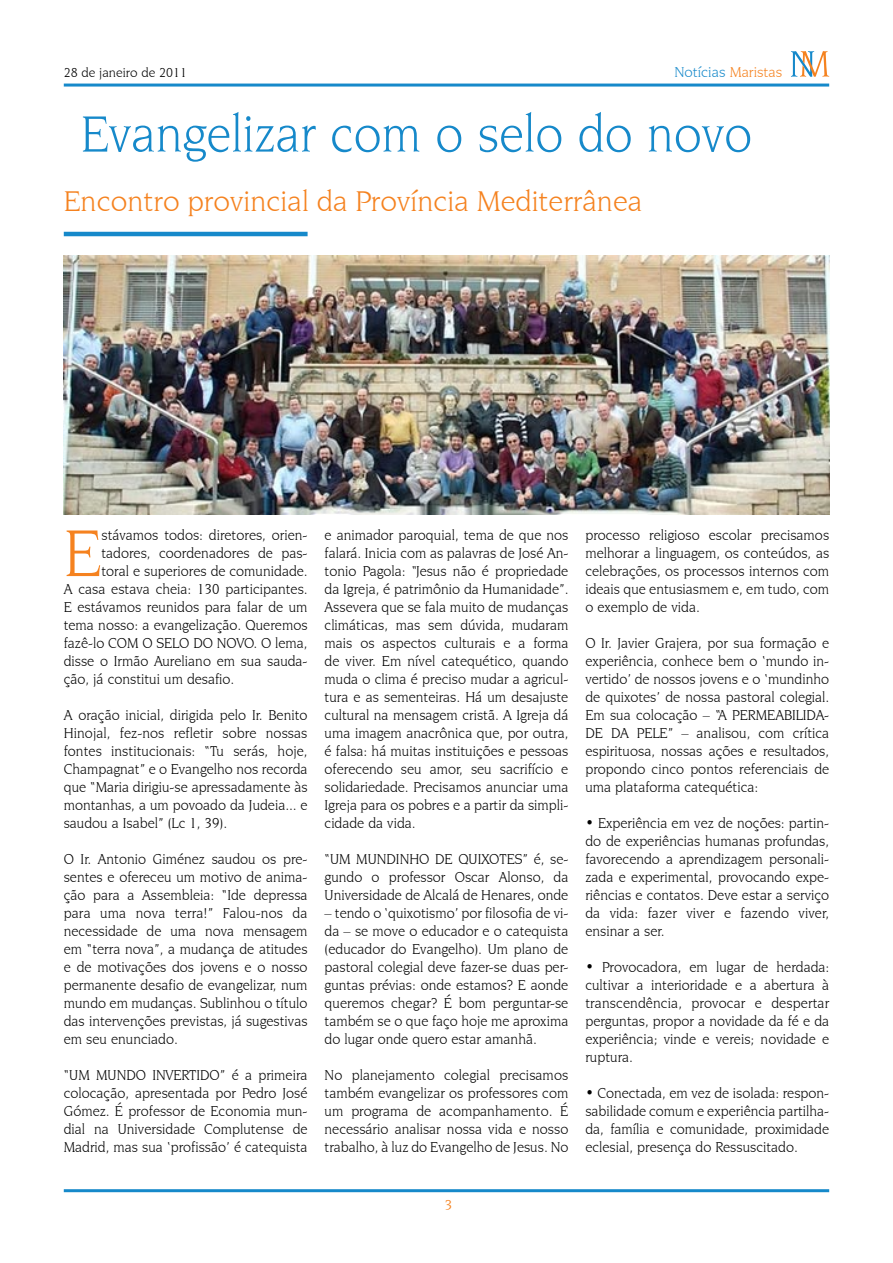
<style>
.page{position:relative;width:893px;height:1263px;background:#fff}
.page>*{position:absolute;margin:0;border:0;box-sizing:border-box;transform-origin:0 0}
.t1{font:70.05px "Novarese IT Cby BT";color:#f5821f;scale:.96 1}
.t2{font:54px "Novarese IT Cby BT";color:#1689ca;scale:.93 1}
.t3{font:30px "Novarese IT Cby BT";color:#f5821f}
.t4{font:15px/18px "Novarese IT Cby BT";color:#000;text-align:justify;scale:.96 1}
.t5{font:15px "Novarese IT Cby BT";color:#1689ca}
.t6{font:13.5px "Novarese IT Cby BT";color:#000}
.s1{color:#f5821f}
</style>
<div class="page">
<hr style="left:64px;top:1189px;width:765px;height:3px;background:#1689ca">
<hr style="left:64px;top:84px;width:765px;height:3px;background:#1689ca">
<svg style="left:791px;top:51px;width:38px;height:26px"></svg>
<hr style="left:64px;top:232px;width:244px;height:4px;background:#1689ca">
<img style="left:64px;top:255px;width:765px;height:260px">
<p class="t6" style="left:64px;top:64px;width:125px">28 de janeiro de 2011</p>
<p class="t5" style="left:674px;top:63px;width:110px">Notícias <span class="s1">Maristas</span></p>
<h2 class="t2" style="left:81px;top:102px;width:723px">Evangelizar com o selo do novo</h2>
<h3 class="t3" style="left:64px;top:184px;width:580px">Encontro provincial da Província Mediterrânea</h3>
<h1 class="t1" style="left:64px;top:512px;width:41px">E</h1>
<p class="t4" style="left:101px;top:526px;width:216px">stávamos todos: diretores, orien-</p>
<p class="t4" style="left:101px;top:544px;width:216px">tadores, coordenadores de pas-</p>
<p class="t4" style="left:101px;top:562px;width:216px">toral e superiores de comunidade.</p>
<p class="t4" style="left:64px;top:580px;width:255px">A casa estava cheia: 130 participantes.</p>
<p class="t4" style="left:64px;top:598px;width:255px">E estávamos reunidos para falar de um</p>
<p class="t4" style="left:64px;top:616px;width:255px">tema nosso: a evangelização. Queremos</p>
<p class="t4" style="left:64px;top:634px;width:255px">fazê-lo COM O SELO DO NOVO. O lema,</p>
<p class="t4" style="left:64px;top:652px;width:255px">disse o Irmão Aureliano em sua sauda-</p>
<p class="t4" style="left:64px;top:670px;width:179px">ção, já constitui um desafio.</p>
<p class="t4" style="left:64px;top:706px;width:255px">A oração inicial, dirigida pelo Ir. Benito Hinojal, fez-nos refletir sobre nossas fontes institucionais: “Tu serás, hoje, Champagnat” e o Evangelho nos recorda que “Maria dirigiu-se apressadamente às montanhas, a um povoado da Judeia... e saudou a Isabel” (Lc 1, 39).</p>
<p class="t4" style="left:64px;top:850px;width:255px">O Ir. Antonio Giménez saudou os pre&shy;sentes e ofereceu um motivo de anima&shy;ção para a Assembleia: “Ide depressa para uma nova terra!” Falou-nos da necessidade de uma nova mensagem em “terra nova”, a mudança de atitudes e de motivações dos jovens e o nosso permanente desafio de evangelizar, num mundo em mudanças. Sublinhou o título das intervenções previstas, já sugestivas em seu enunciado.</p>
<p class="t4" style="left:64px;top:1066px;width:255px">“UM MUNDO INVERTIDO” é a primeira colocação, apresentada por Pedro José Gómez. É professor de Economia mun&shy;dial na Universidade Complutense de Madrid, mas sua ‘profissão’ é catequista</p>
<p class="t4" style="left:325px;top:526px;width:255px">e animador paroquial, tema de que nos falará. Inicia com as palavras de José An&shy;tonio Pagola: “Jesus não é propriedade da Igreja, é patrimônio da Humanidade”.<br>Assevera que se fala muito de mudanças climáticas, mas sem dúvida, mudaram mais os aspectos culturais e a forma de viver. Em nível catequético, quando muda o clima é preciso mudar a agricul&shy;tura e as sementeiras. Há um desajuste cultural na mensagem cristã. A Igreja dá uma imagem anacrônica que, por outra, é falsa: há muitas instituições e pessoas oferecendo seu amor, seu sacrifício e solidariedade. Precisamos anunciar uma Igreja para os pobres e a partir da simpli&shy;cidade da vida.</p>
<p class="t4" style="left:325px;top:850px;width:255px">“UM MUNDINHO DE QUIXOTES” é, se&shy;gundo o professor Oscar Alonso, da Universidade de Alcalá de Henares, onde</p>
<p class="t4" style="left:325px;top:904px;width:255px">– tendo o ‘quixotismo’ por filosofia de vi&shy;da – se move o educador e o catequista (educador do Evangelho). Um plano de pastoral colegial deve fazer-se duas per&shy;guntas prévias: onde estamos? E aonde queremos chegar? É bom perguntar-se também se o que faço hoje me aproxima do lugar onde quero estar amanhã.</p>
<p class="t4" style="left:325px;top:1066px;width:255px">No planejamento colegial precisamos também evangelizar os professores com um programa de acompanhamento. É necessário analisar nossa vida e nosso trabalho, à luz do Evangelho de Jesus. No</p>
<p class="t4" style="left:585px;top:526px;width:255px">processo religioso escolar precisamos melhorar a linguagem, os conteúdos, as celebrações, os processos internos com ideais que entusiasmem e, em tudo, com o exemplo de vida.</p>
<p class="t4" style="left:585px;top:634px;width:255px">O Ir. Javier Grajera, por sua formação e experiência, conhece bem o ‘mundo in&shy;vertido’ de nossos jovens e o ‘mundinho de quixotes’ de nossa pastoral colegial.<br>Em sua colocação – “A PERMEABILIDA-DE DA PELE” – analisou, com crítica espirituosa, nossas ações e resultados, propondo cinco pontos referenciais de uma plataforma catequética:</p>
<p class="t4" style="left:585px;top:814px;width:255px">• Experiência em vez de noções: partin&shy;do de experiências humanas profundas, favorecendo a aprendizagem personali&shy;zada e experimental, provocando expe&shy;riências e contatos. Deve estar a serviço da vida: fazer viver e fazendo viver, ensinar a ser.</p>
<p class="t4" style="left:585px;top:958px;width:255px">• Provocadora, em lugar de herdada: cultivar a interioridade e a abertura à transcendência, provocar e despertar perguntas, propor a novidade da fé e da experiência; vinde e vereis; novidade e ruptura.</p>
<p class="t4" style="left:585px;top:1084px;width:255px">• Conectada, em vez de isolada: respon&shy;sabilidade comum e experiência partilha&shy;da, família e comunidade, proximidade eclesial, presença do Ressuscitado.</p>
</div>
